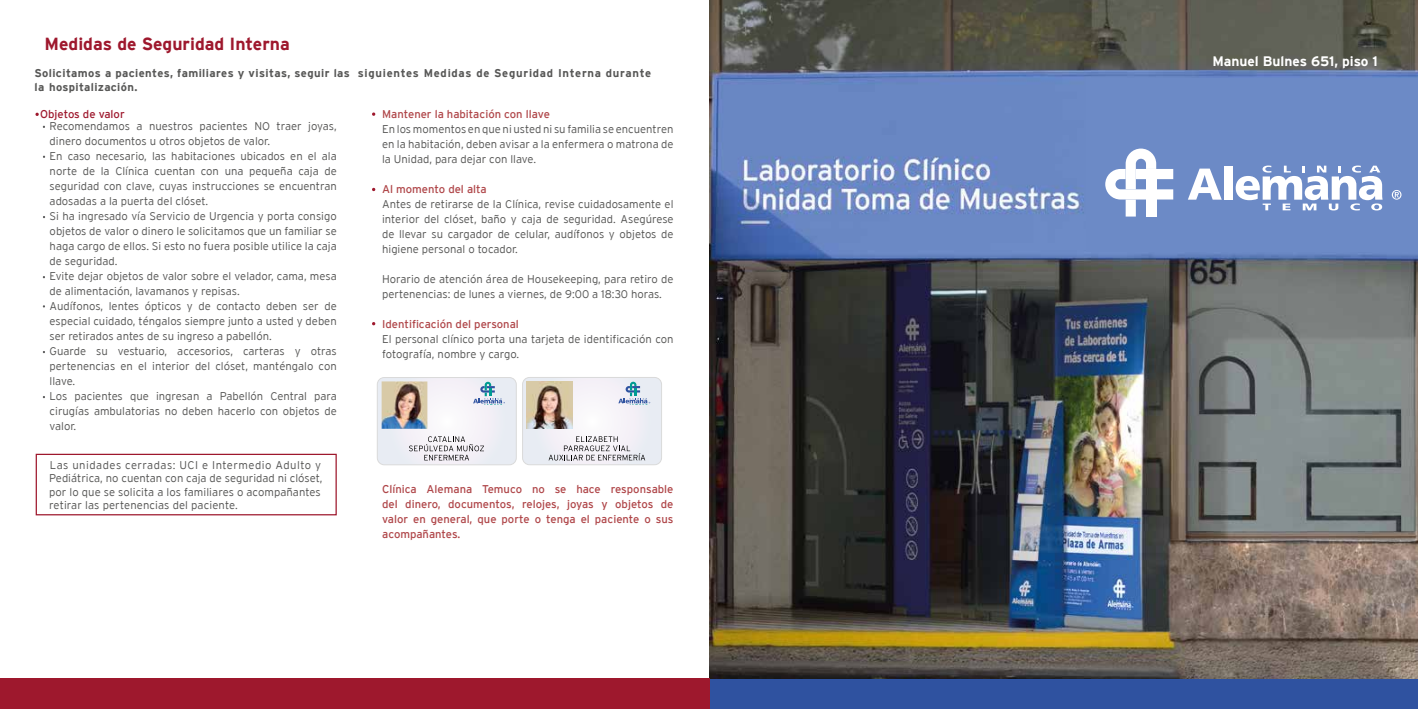
<style>
.page{position:relative;width:1418px;height:709px;background:#fff}
.page>*{position:absolute;margin:0;border:0;box-sizing:border-box;transform-origin:0 0}
.t1{font:700 17.5px "Interstate";color:#9e182d}
.t2{font:700 13.75px "Interstate";color:#fff}
.t3{font:300 11.25px/15px "Interstate";color:#575756}
.t4{font:11.25px/15px "Interstate";color:#af4548;text-align:justify}
.t5{font:700 11.25px/13.5px "Interstate";letter-spacing:.04em;color:#575756}
.t6{font:11.25px "Interstate";color:#9e182d}
</style>
<div class="page">
<img style="left:709px;top:0;width:708px;height:679px">
<div style="left:1086px;top:78px;width:331px;height:173px;background:#6c8ac6"></div>
<svg style="left:1188px;top:169px;width:33px;height:31px"></svg>
<div style="left:1224px;top:166px;width:8px;height:34px;background:#fff"></div>
<svg style="left:1391px;top:190px;width:10px;height:10px"></svg>
<svg style="left:1105px;top:149px;width:68px;height:67px"></svg>
<div style="left:1145px;top:179px;width:11px;height:37px;background:#fff"></div>
<svg style="left:1235px;top:165px;width:147px;height:45px"></svg>
<div style="left:709px;top:679px;width:708px;height:30px;background:#2f52a0"></div>
<div style="left:0;top:679px;width:709px;height:30px;background:#9e182d"></div>
<div style="left:36px;top:454px;width:301px;height:61px;border:1px solid #9e182d"></div>
<svg style="left:377px;top:377px;width:139px;height:88px"></svg>
<img style="left:381px;top:381px;width:46px;height:48px">
<svg style="left:522px;top:377px;width:139px;height:88px"></svg>
<img style="left:527px;top:381px;width:45px;height:48px">
<svg style="left:372px;top:112px;width:3px;height:4px"></svg>
<svg style="left:35px;top:113px;width:4px;height:3px"></svg>
<h1 class="t1" style="left:44px;top:34px;width:247px">Medidas de Seguridad Interna</h1>
<p class="t5" style="left:34px;top:66px;width:618px">Solicitamos a pacientes, familiares y visitas, seguir las siguientes Medidas de Seguridad Interna durante la hospitalización.</p>
<p class="t6" style="left:40px;top:108px;width:86px">Objetos de valor</p>
<p class="t4" style="left:382px;top:106px;width:169px">Mantener la habitación con llave</p>
<p class="t3" style="left:382px;top:121px;width:293px;text-align:justify">En los momentos en que ni usted ni su familia se encuentren en la habitación, deben avisar a la enfermera o matrona de la Unidad, para dejar con llave.</p>
<p class="t4" style="left:382px;top:181px;width:106px">Al momento del alta</p>
<p class="t3" style="left:382px;top:196px;width:293px;text-align:justify">Antes de retirarse de la Clínica, revise cuidadosamente el interior del clóset, baño y caja de seguridad. Asegúrese de llevar su cargador de celular, audífonos y objetos de higiene personal o tocador.</p>
<p class="t3" style="left:382px;top:271px;width:293px">Horario de atención área de Housekeeping, para retiro de pertenencias: de lunes a viernes, de 9:00 a 18:30 horas.</p>
<p class="t4" style="left:382px;top:316px;width:138px">Identificación del personal</p>
<p class="t3" style="left:382px;top:331px;width:293px">El personal clínico porta una tarjeta de identificación con fotografía, nombre y cargo.</p>
<p class="t3" style="left:50px;top:119px;width:289px">Recomendamos a nuestros pacientes NO traer joyas, dinero documentos u otros objetos de valor.<br>En caso necesario, las habitaciones ubicados en el ala norte de la Clínica cuentan con una pequeña caja de seguridad con clave, cuyas instrucciones se encuentran adosadas a la puerta del clóset.<br>Si ha ingresado vía Servicio de Urgencia y porta consigo objetos de valor o dinero le solicitamos que un familiar se haga cargo de ellos. Si esto no fuera posible utilice la caja de seguridad.<br>Evite dejar objetos de valor sobre el velador, cama, mesa de alimentación, lavamanos y repisas.<br>Audífonos, lentes ópticos y de contacto deben ser de especial cuidado, téngalos siempre junto a usted y deben ser retirados antes de su ingreso a pabellón.<br>Guarde su vestuario, accesorios, carteras y otras pertenencias en el interior del clóset, manténgalo con llave.<br>Los pacientes que ingresan a Pabellón Central para cirugías ambulatorias no deben hacerlo con objetos de valor.</p>
<p class="t3" style="left:49px;top:457px;width:275px;line-height:13.5px">Las unidades cerradas: UCI e Intermedio Adulto y Pediátrica, no cuentan con caja de seguridad ni clóset, por lo que se solicita a los familiares o acompañantes retirar las pertenencias del paciente.</p>
<p class="t4" style="left:382px;top:481px;width:293px">Clínica Alemana Temuco no se hace responsable del dinero, documentos, relojes, joyas y objetos de valor en general, que porte o tenga el paciente o sus acompañantes.</p>
<p class="t2" style="left:1212px;top:53px;width:167px">Manuel Bulnes 651, piso 1</p>
</div>
